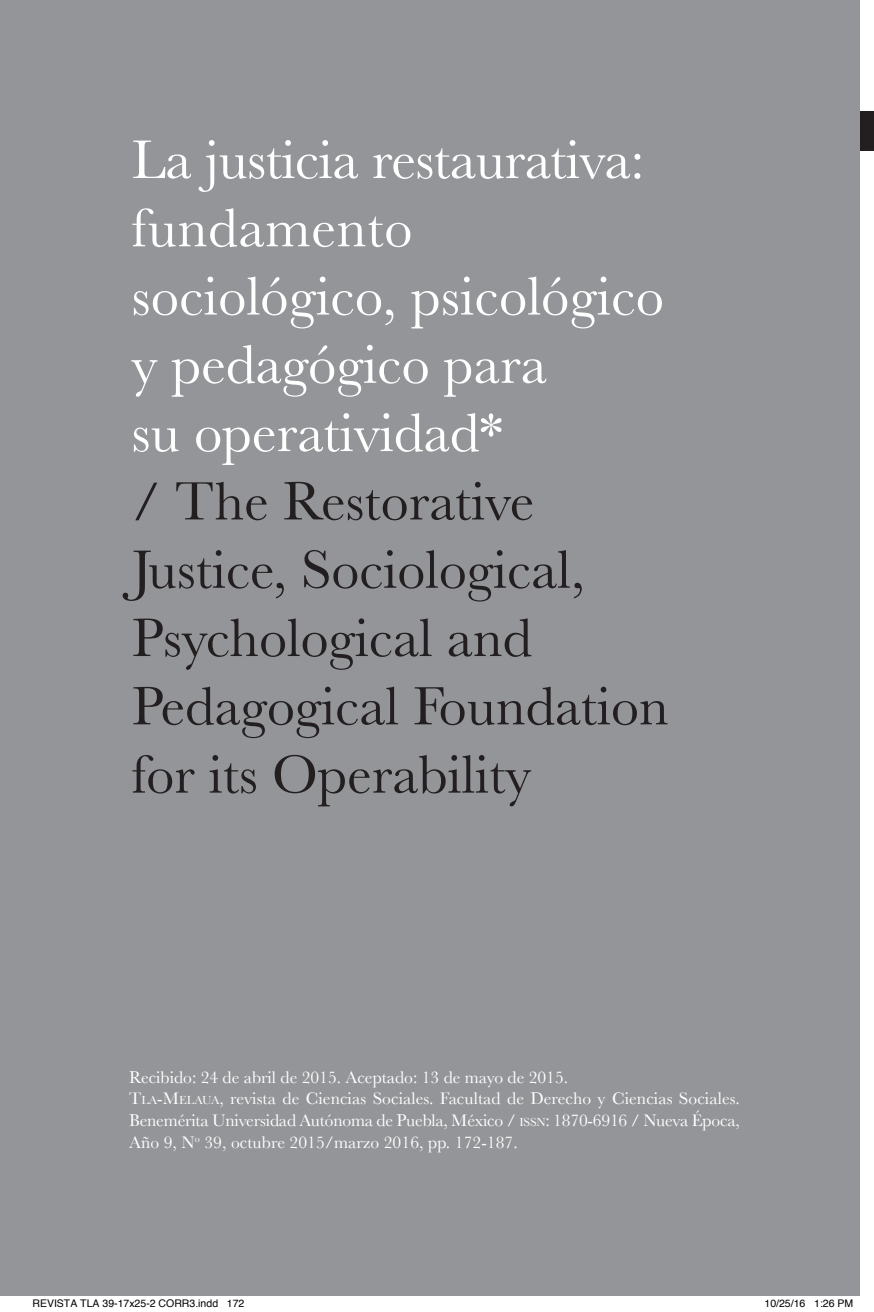
<style>
.page{position:relative;width:874px;height:1312px;background:#fff}
.page>*{position:absolute;margin:0;border:0;box-sizing:border-box;transform-origin:0 0}
.t1{font:56.52px/68.2px "Baskerville";color:#fff}
.t2{font:56px/68.2px "Baskerville";color:#231f20}
.t3{font:17.5px/21.9px "Baskerville";color:#fff}
.t4{font:10.5px "Helvetica";color:#000}
.s1{font-style:inherit}
.s2{font-size:12.25px}
</style>
<div class="page">
<div style="left:858px;top:111px;width:15px;height:40px;background:#231f20"></div>
<div style="left:0;top:0;width:858px;height:1295px;background:#939598"></div>
<svg style="left:814px;top:1295px;width:38px;height:1px"></svg>
<h1 class="t1" style="left:131px;top:125px;width:533px">La justicia restaurativa: fundamento sociológico, psicológico y pedagógico para<br>su operatividad*</h1>
<h2 class="t2" style="left:131px;top:466px;width:538px">/ The Restorative<br>Justice, Sociological,<br>Psychological and<br>Pedagogical Foundation for its Operability</h2>
<p class="t3" style="left:129px;top:1065px;width:612px">Recibido: 24 de abril de 2015. Aceptado: 13 de mayo de 2015.<br><span class="s1">T</span><span class="s2">LA</span><span class="s1">-M</span><span class="s2">ELAUA</span>, revista de Ciencias Sociales. Facultad de Derecho y Ciencias Sociales.<br>Benemérita Universidad Autónoma de Puebla, México / <span class="s2">ISSN</span>: 1870-6916 / Nueva Época, Año 9, N<sup>o</sup> 39, octubre 2015/marzo 2016, pp. <span class="s1">172-187.</span></p>
<p class="t4" style="left:32px;top:1294px;width:213px">REVISTA TLA 39-17x25-2 CORR3.indd 172</p>
<p class="t4" style="left:764px;top:1294px;width:90px">10/25/16 1:26 PM</p>
</div>
